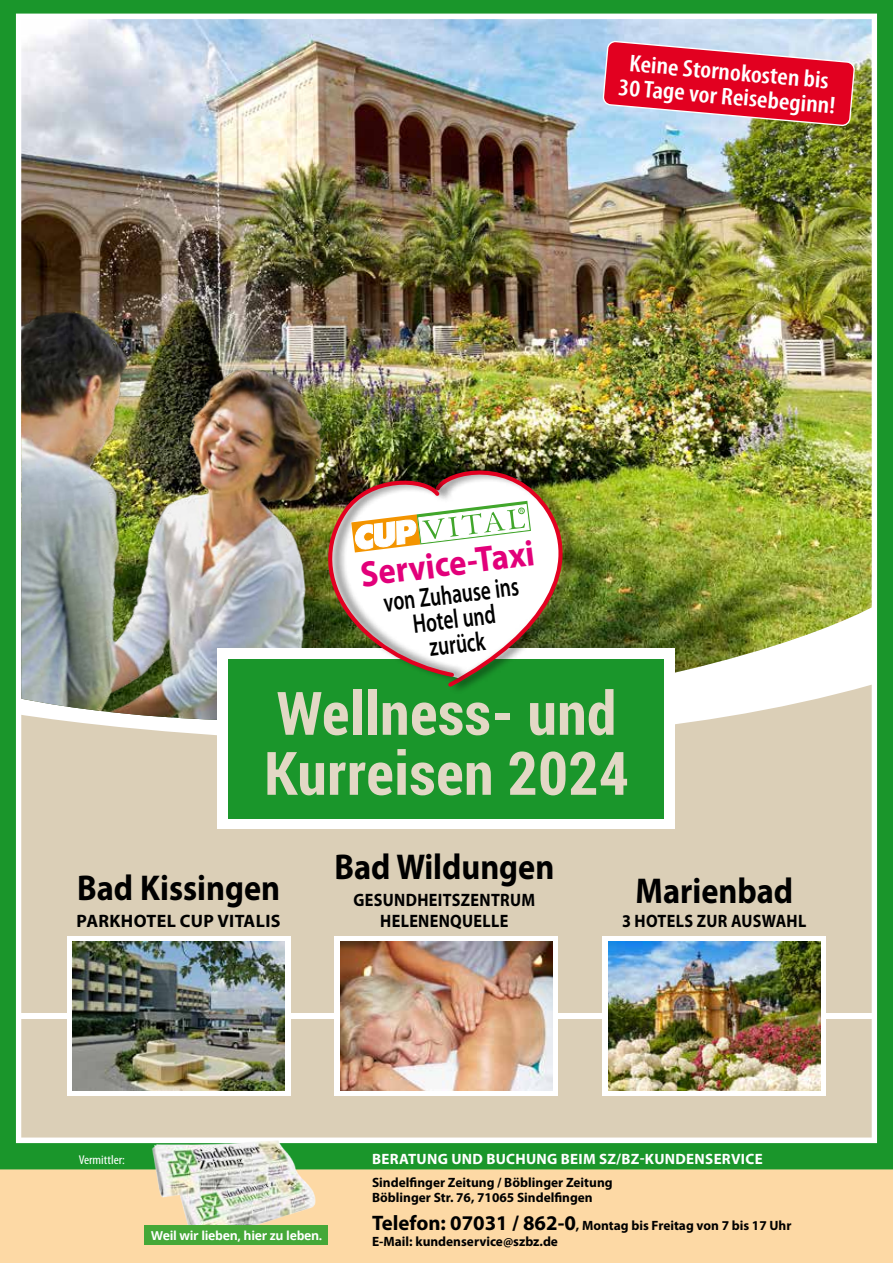
<style>
.page{position:relative;width:893px;height:1263px;background:#fff}
.page>*{position:absolute;margin:0;border:0;box-sizing:border-box;transform-origin:0 0}
.t1{font:700 60px/60px "Roboto Condensed";letter-spacing:.01em;color:#e2d8c5}
.t2{font:700 36.3px "Myriad Pro";color:#e2007a;scale:.9 1}
.t3{font:700 36px "Myriad Pro";color:#000;scale:.9 1}
.t4{font:600 27px/25px "Myriad Pro";color:#000;text-align:center;scale:.71 1}
.t5{font:600 condensed 24.3px/24.3px "Myriad Pro";color:#fff;text-align:center;scale:1.1 1}
.t6{font:700 18px/21px "Myriad Pro";letter-spacing:.02em;color:#000;text-align:center;scale:.9 1}
.t7{font:700 18px "Myriad Pro";letter-spacing:.02em;color:#000}
.t8{font:700 15px "Myriad Pro";letter-spacing:.02em;color:#fff}
.t9{font:700 13.5px/15.8px "Myriad Pro";color:#000}
.t10{font:condensed 12.75px "Myriad Pro";color:#fff;scale:1.1 1}
.t11{font:700 12.3px "Open Sans";letter-spacing:-.025em;color:#fff}
.s1{font-size:21px}
</style>
<div class="page">
<div style="left:0;top:1152px;width:893px;height:111px;background:#fdd9a5"></div>
<img style="left:0;top:0;width:893px;height:1169px">
<img style="left:149px;top:1140px;width:170px;height:85px">
<div style="left:144px;top:1225px;width:184px;height:20px;background:#45a838"></div>
<h3 class="t5" style="left:622px;top:50px;width:199px;rotate:5deg">Keine Stornokosten bis<br>30 Tage vor Reisebeginn!</h3>
<h2 class="t2" style="left:358px;top:551px;width:196px;rotate:-7deg">Service-Taxi</h2>
<h3 class="t4" style="left:382px;top:589px;width:193px;rotate:-7deg">von Zuhause ins<br>Hotel und zurück</h3>
<h1 class="t1" style="left:264px;top:681px;width:366px">Wellness- und<br>Kurreisen 2024</h1>
<h3 class="t3" style="left:77px;top:864px;width:227px">Bad Kissingen</h3>
<h3 class="t7" style="left:77px;top:909px;width:205px">PARKHOTEL CUP VITALIS</h3>
<h3 class="t3" style="left:334px;top:843px;width:246px">Bad Wildungen</h3>
<h3 class="t6" style="left:353px;top:889px;width:203px">GESUNDHEITSZENTRUM<br>HELENENQUELLE</h3>
<h3 class="t3" style="left:635px;top:867px;width:177px">Marienbad</h3>
<h3 class="t6" style="left:622px;top:910px;width:206px">3 HOTELS ZUR AUSWAHL</h3>
<p class="t10" style="left:79px;top:1152px;width:44px">Vermittler:</p>
<p class="t11" style="left:151px;top:1226px;width:173px">Weil wir lieben, hier zu leben.</p>
<p class="t8" style="left:372px;top:1149px;width:392px">BERATUNG UND BUCHUNG BEIM SZ/BZ-KUNDENSERVICE</p>
<p class="t9" style="left:372px;top:1174px;width:242px">Sindelfinger Zeitung / Böblinger Zeitung<br>Böblinger Str. 76, 71065 Sindelfingen</p>
<p class="t9" style="left:372px;top:1217px;width:421px"><span class="s1">Telefon: 07031 / 862-0</span>, Montag bis Freitag von 7 bis 17 Uhr<br>E-Mail: kundenservice@szbz.de</p>
</div>
